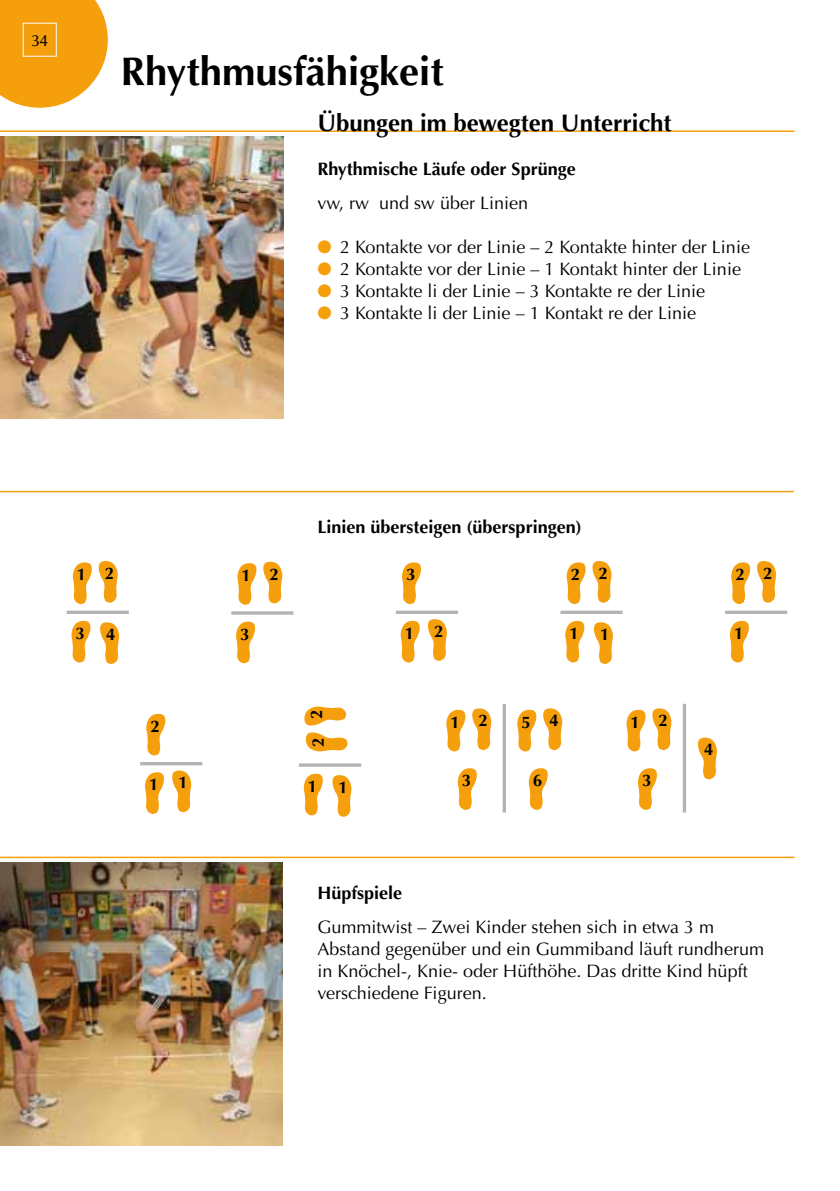
<style>
.page{position:relative;width:840px;height:1191px;background:#fff}
.page>*{position:absolute;margin:0;border:0;box-sizing:border-box;transform-origin:0 0}
.t1{font:700 40px "Optima LT Std";color:#000}
.t2{font:700 24px "Optima LT Std";color:#000}
.t3{font:18px/22px "Optima LT Std";color:#000}
.t4{font:700 18px "Optima LT Std";color:#000}
.t5{font:700 16.8px "Optima LT Std";color:#000}
.t6{font:500 16px "Optima LT Std";color:#000}
.s1{color:#f59f0d}
</style>
<div class="page">
<svg style="left:0;top:0;width:108px;height:108px"></svg>
<hr style="left:0;top:130px;width:794px;height:2px;background:#f59f0d">
<img style="left:0;top:862px;width:282px;height:283px">
<img style="left:0;top:136px;width:283px;height:283px">
<hr style="left:0;top:856px;width:794px;height:2px;background:#f59f0d">
<hr style="left:0;top:491px;width:793px;height:1px;background:#f59f0d">
<svg style="left:67px;top:610px;width:62px;height:4px"></svg>
<svg style="left:71px;top:620px;width:48px;height:44px"></svg>
<svg style="left:73px;top:561px;width:45px;height:44px"></svg>
<svg style="left:560px;top:610px;width:62px;height:4px"></svg>
<svg style="left:565px;top:620px;width:47px;height:44px"></svg>
<svg style="left:566px;top:561px;width:45px;height:44px"></svg>
<svg style="left:725px;top:610px;width:61px;height:4px"></svg>
<svg style="left:729px;top:620px;width:20px;height:43px"></svg>
<svg style="left:731px;top:561px;width:44px;height:44px"></svg>
<hr style="left:299px;top:763px;width:62px;height:3px;background:#b1b3b4">
<svg style="left:303px;top:773px;width:48px;height:44px"></svg>
<svg style="left:304px;top:706px;width:44px;height:45px"></svg>
<hr style="left:231px;top:611px;width:62px;height:3px;background:#b1b3b4">
<svg style="left:236px;top:621px;width:20px;height:43px"></svg>
<svg style="left:237px;top:561px;width:45px;height:44px"></svg>
<hr style="left:502px;top:704px;width:3px;height:108px;background:#b1b3b4">
<svg style="left:457px;top:768px;width:20px;height:42px"></svg>
<svg style="left:528px;top:768px;width:20px;height:42px"></svg>
<svg style="left:446px;top:708px;width:45px;height:44px"></svg>
<svg style="left:517px;top:708px;width:45px;height:44px"></svg>
<hr style="left:682px;top:704px;width:3px;height:108px;background:#b1b3b4">
<svg style="left:637px;top:768px;width:20px;height:42px"></svg>
<svg style="left:626px;top:708px;width:45px;height:44px"></svg>
<svg style="left:697px;top:737px;width:19px;height:43px"></svg>
<svg style="left:396px;top:610px;width:62px;height:4px"></svg>
<svg style="left:402px;top:562px;width:20px;height:43px"></svg>
<svg style="left:400px;top:619px;width:47px;height:44px"></svg>
<hr style="left:140px;top:762px;width:62px;height:3px;background:#b1b3b4">
<svg style="left:146px;top:713px;width:20px;height:43px"></svg>
<svg style="left:145px;top:770px;width:46px;height:44px"></svg>
<p class="t6" style="left:32px;top:31px;width:17px">34</p>
<h1 class="t1" style="left:120px;top:48px;width:324px">Rhythmusfähigkeit</h1>
<h2 class="t2" style="left:317px;top:109px;width:355px">Übungen im bewegten Unterricht</h2>
<p class="t4" style="left:317px;top:158px;width:260px">Rhythmische Läufe oder Sprünge</p>
<p class="t3" style="left:317px;top:192px;width:212px">vw, rw und sw über Linien</p>
<p class="t3" style="left:317px;top:236px;width:434px"><span class="s1">●</span> 2 Kontakte vor der Linie – 2 Kontakte hinter der Linie</p>
<p class="t3" style="left:317px;top:258px;width:425px"><span class="s1">●</span> 2 Kontakte vor der Linie – 1 Kontakt hinter der Linie</p>
<p class="t3" style="left:317px;top:280px;width:389px"><span class="s1">●</span> 3 Kontakte li der Linie – 3 Kontakte re der Linie</p>
<p class="t3" style="left:317px;top:302px;width:380px"><span class="s1">●</span> 3 Kontakte li der Linie – 1 Kontakt re der Linie</p>
<p class="t5" style="left:77px;top:565px;width:11px">1</p>
<p class="t5" style="left:76px;top:623px;width:11px">3</p>
<p class="t5" style="left:105px;top:563px;width:11px">2</p>
<p class="t5" style="left:106px;top:624px;width:11px">4</p>
<p class="t5" style="left:150px;top:716px;width:11px">2</p>
<p class="t5" style="left:149px;top:774px;width:11px">1</p>
<p class="t5" style="left:178px;top:773px;width:11px">1</p>
<p class="t5" style="left:241px;top:565px;width:39px">1 2</p>
<p class="t5" style="left:240px;top:624px;width:11px">3</p>
<p class="t4" style="left:317px;top:516px;width:266px">Linien übersteigen (überspringen)</p>
<p class="t5" style="left:406px;top:565px;width:11px">3</p>
<p class="t5" style="left:570px;top:565px;width:11px">2</p>
<p class="t5" style="left:598px;top:563px;width:11px">2</p>
<p class="t5" style="left:404px;top:623px;width:11px">1</p>
<p class="t5" style="left:434px;top:621px;width:11px">2</p>
<p class="t5" style="left:569px;top:623px;width:11px">1</p>
<p class="t5" style="left:599px;top:624px;width:11px">1</p>
<p class="t5" style="left:306px;top:719px;width:11px;rotate:-90deg">2</p>
<p class="t5" style="left:308px;top:747px;width:11px;rotate:-90deg">2</p>
<p class="t5" style="left:308px;top:776px;width:11px">1</p>
<p class="t5" style="left:338px;top:777px;width:11px">1</p>
<p class="t5" style="left:450px;top:711px;width:39px">1 2</p>
<p class="t5" style="left:521px;top:711px;width:39px">5 4</p>
<p class="t5" style="left:461px;top:770px;width:11px">3</p>
<p class="t5" style="left:532px;top:770px;width:11px">6</p>
<p class="t5" style="left:630px;top:711px;width:39px">1 2</p>
<p class="t5" style="left:641px;top:770px;width:11px">3</p>
<p class="t5" style="left:735px;top:564px;width:39px">2 2</p>
<p class="t5" style="left:733px;top:623px;width:11px">1</p>
<p class="t5" style="left:703px;top:740px;width:11px">4</p>
<p class="t4" style="left:317px;top:882px;width:86px">H üpfspiele</p>
<p class="t3" style="left:317px;top:916px;width:448px">Gummitwist – Zwei Kinder stehen sich in etwa 3 m Abstand gegenüber und ein Gummiband läuft rundherum in Knöchel-, Knie- oder Hüfthöhe. Das dritte Kind hüpft verschiedene Figuren.</p>
</div>
